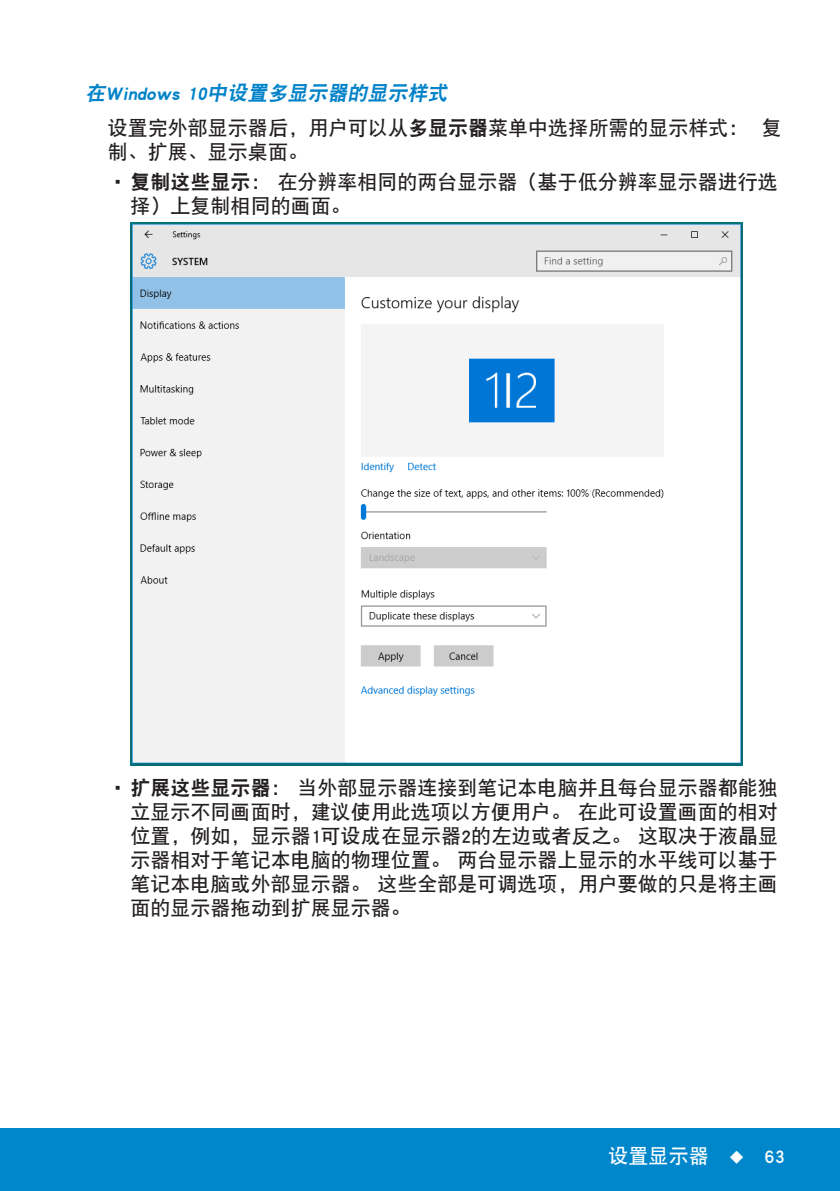
<style>
.page{position:relative;width:840px;height:1191px;background:#fff}
.page>*{position:absolute;margin:0;border:0;box-sizing:border-box;transform-origin:0 0}
.Paragraph{font:20px/24px "DFP Hei W7";color:#231f20}
.Head3_1{font:italic 20px "DFP Hei W9";color:#0082c8}
.t1{font:20px "DFP Hei W7";color:#fff}
.s1{font-family:"DFP Hei W9"}
</style>
<div class="page">
<div style="left:0;top:1128px;width:839px;height:63px;background:#0087cb"></div>
<img style="left:130px;top:223px;width:612px;height:542px">
<p class="Head3_1" style="left:85px;top:83px;width:367px">在Windows 10中设置多显示器的显示样式</p>
<p class="Paragraph" style="left:108px;top:116px;width:675px">设置完外部显示器后，用户可以从<span class="s1">多显示器</span>菜单中选择所需的显示样式： 复制、扩展、显示桌面。</p>
<p class="Paragraph" style="left:130px;top:170px;width:648px;text-indent:-23px"><span class="s1">•复制这些显示</span>： 在分辨率相同的两台显示器（基于低分辨率显示器进行选择）上复制相同的画面。</p>
<p class="Paragraph" style="left:130px;top:776px;width:649px;text-align:justify;text-indent:-23px"><span class="s1">•扩展这些显示器</span>： 当外部显示器连接到笔记本电脑并且每台显示器都能独立显示不同画面时，建议使用此选项以方便用户。 在此可设置画面的相对位置，例如，显示器1可设成在显示器2的左边或者反之。 这取决于液晶显示器相对于笔记本电脑的物理位置。 两台显示器上显示的水平线可以基于笔记本电脑或外部显示器。 这些全部是可调选项，用户要做的只是将主画面的显示器拖动到扩展显示器。</p>
<p class="t1" style="left:608px;top:1145px;width:178px">设置显示器 ◆ 63</p>
</div>
